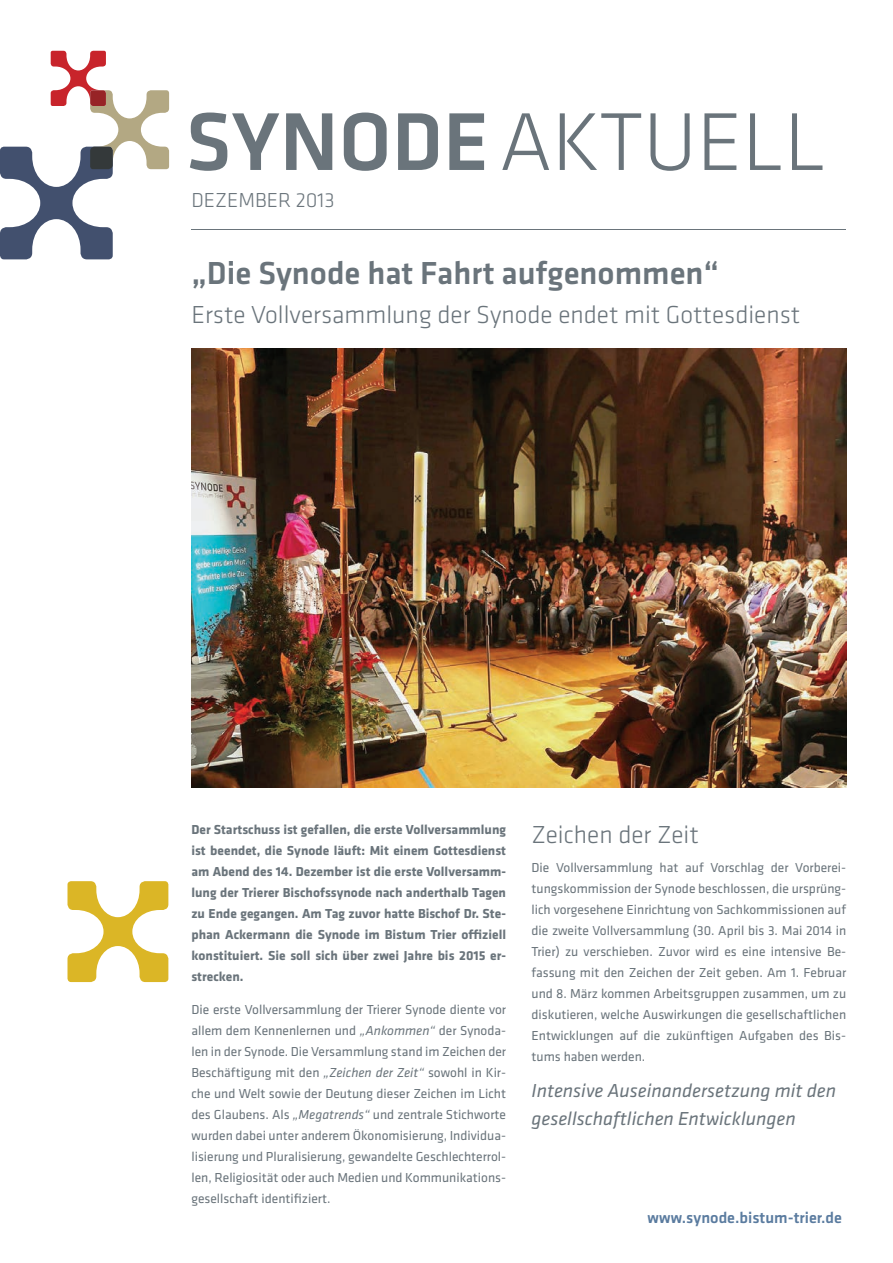
<style>
.page{position:relative;width:893px;height:1263px;background:#fff}
.page>*{position:absolute;margin:0;border:0;box-sizing:border-box;transform-origin:0 0}
.t1{font:300 84.9px "Klavika Basic";color:#6a747b}
.t2{font:500 33px "Klavika Basic";color:#6a747b}
.t3{font:300 25.5px "Klavika Basic";color:#6a747b}
.t4{font:300 21px "Klavika Basic";color:#6a747b}
.t5{font:italic 19.5px/28.5px "Klavika Basic";color:#6a747b}
.t6{font:500 16.2px "Klavika Basic";color:#5a7b9f}
.t7{font:13.5px/21px "Klavika Basic";color:#6a747b;text-align:justify}
.t8{font:700 13.5px/21px "Klavika Basic";color:#6a747b;text-align:justify}
.s1{font-weight:500}
.s2{font-style:italic}
</style>
<div class="page">
<hr style="left:191px;top:229px;width:655px;height:1px;background:#6a747b">
<svg style="left:0;top:51px;width:169px;height:208px"></svg>
<svg style="left:68px;top:881px;width:100px;height:101px"></svg>
<img style="left:191px;top:349px;width:655px;height:439px">
<h1 class="t1" style="left:186px;top:109px;width:642px"><span class="s1">SYNODE</span> AKTUELL</h1>
<h3 class="t4" style="left:191px;top:192px;width:145px">DEZEMBER 2013</h3>
<h2 class="t2" style="left:191px;top:260px;width:529px">„Die Synode hat Fahrt aufgenommen“</h2>
<h3 class="t3" style="left:191px;top:305px;width:610px">Erste Vollversammlung der Synode endet mit Gottesdienst</h3>
<p class="t8" style="left:191px;top:820px;width:316px">Der Startschuss ist gefallen, die erste Vollversammlung ist beendet, die Synode läuft: Mit einem Gottesdienst am Abend des 14. Dezember ist die erste Vollversamm&shy;lung der Trierer Bischofssynode nach anderthalb Tagen zu Ende gegangen. Am Tag zuvor hatte Bischof Dr. Ste&shy;phan Ackermann die Synode im Bistum Trier offiziell konstituiert. Sie soll sich über zwei Jahre bis 2015 er&shy;strecken.</p>
<p class="t7" style="left:191px;top:1000px;width:316px">Die erste Vollversammlung der Trierer Synode diente vor allem dem Kennenlernen und <span class="s2">„Ankommen“</span> der Synoda&shy;len in der Synode. Die Versammlung stand im Zeichen der Beschäftigung mit den <span class="s2">„Zeichen der Zeit“</span> sowohl in Kir&shy;che und Welt sowie der Deutung dieser Zeichen im Licht des Glaubens. Als <span class="s2">„Megatrends“</span> und zentrale Stichworte wurden dabei unter anderem Ökonomisierung, Individua&shy;lisierung und Pluralisierung, gewandelte Geschlechterrol&shy;len, Religiosität oder auch Medien und Kommunikations&shy;gesellschaft identifiziert.</p>
<h3 class="t3" style="left:531px;top:825px;width:169px">Zeichen der Zeit</h3>
<p class="t7" style="left:531px;top:858px;width:316px">Die Vollversammlung hat auf Vorschlag der Vorberei&shy;tungskommission der Synode beschlossen, die ursprüng&shy;lich vorgesehene Einrichtung von Sachkommissionen auf die zweite Vollversammlung (30. April bis 3. Mai 2014 in Trier) zu verschieben. Zuvor wird es eine intensive Be&shy;fassung mit den Zeichen der Zeit geben. Am 1. Februar und 8. März kommen Arbeitsgruppen zusammen, um zu diskutieren, welche Auswirkungen die gesellschaftlichen Entwicklungen auf die zukünftigen Aufgaben des Bis&shy;tums haben werden.</p>
<h3 class="t5" style="left:531px;top:1077px;width:306px">Intensive Auseinandersetzung mit den gesellschaftlichen Entwicklungen</h3>
<p class="t6" style="left:647px;top:1211px;width:196px">www.synode.bistum-trier.de</p>
</div>
